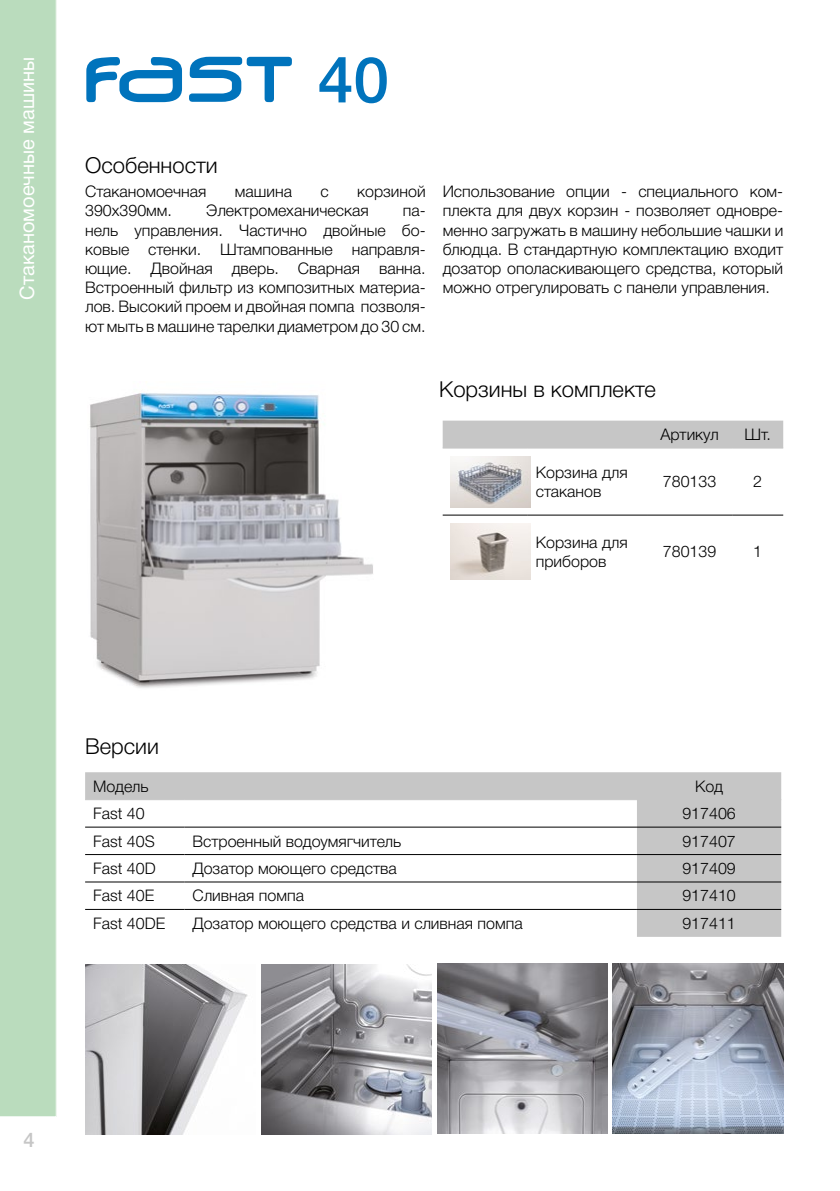
<style>
.page{position:relative;width:840px;height:1191px;background:#fff}
.page>*{position:absolute;margin:0;border:0;box-sizing:border-box;transform-origin:0 0}
.t1{font:500 64px "Helvetica Neue Cyr";color:#0073bc}
.t2{font:300 22px "Helvetica Neue Cyr";color:#000}
.t3{font:20px "Helvetica Neue Cyr";color:#fff}
.t4{font:500 20px "Helvetica Neue Cyr";color:#c6c6c6}
.t5{font:300 16px/19.2px "Helvetica Neue Cyr";color:#000;text-align:justify}
</style>
<div class="page">
<svg style="left:86px;top:57px;width:96px;height:45px"></svg>
<svg style="left:189px;top:57px;width:103px;height:45px"></svg>
<img style="left:90px;top:393px;width:283px;height:295px">
<svg style="left:85px;top:772px;width:695px;height:165px"></svg>
<hr style="left:85px;top:799px;width:99px;height:1px;background:#c6c6c6">
<hr style="left:184px;top:799px;width:452px;height:1px;background:#c6c6c6">
<hr style="left:636px;top:799px;width:144px;height:1px;background:#c6c6c6">
<hr style="left:85px;top:826px;width:99px;height:1px;background:#000">
<hr style="left:184px;top:826px;width:452px;height:1px;background:#000">
<hr style="left:636px;top:826px;width:144px;height:1px;background:#000">
<hr style="left:85px;top:854px;width:99px;height:1px;background:#000">
<hr style="left:184px;top:854px;width:452px;height:1px;background:#000">
<hr style="left:636px;top:854px;width:144px;height:1px;background:#000">
<hr style="left:85px;top:881px;width:99px;height:1px;background:#000">
<hr style="left:184px;top:881px;width:452px;height:1px;background:#000">
<hr style="left:636px;top:881px;width:144px;height:1px;background:#000">
<hr style="left:85px;top:909px;width:99px;height:1px;background:#000">
<hr style="left:184px;top:909px;width:452px;height:1px;background:#000">
<hr style="left:636px;top:909px;width:144px;height:1px;background:#000">
<img style="left:85px;top:964px;width:163px;height:170px">
<img style="left:261px;top:964px;width:170px;height:170px">
<img style="left:437px;top:963px;width:170px;height:170px">
<img style="left:612px;top:963px;width:170px;height:170px">
<div style="left:0;top:0;width:57px;height:1117px;background:#badcbd"></div>
<div style="left:442px;top:420px;width:340px;height:27px;background:#c6c6c6"></div>
<hr style="left:442px;top:447px;width:85px;height:1px;background:#c6c6c6">
<hr style="left:527px;top:447px;width:119px;height:1px;background:#c6c6c6">
<hr style="left:646px;top:447px;width:85px;height:1px;background:#c6c6c6">
<hr style="left:731px;top:447px;width:51px;height:1px;background:#c6c6c6">
<hr style="left:442px;top:515px;width:85px;height:1px;background:#000">
<hr style="left:527px;top:515px;width:119px;height:1px;background:#000">
<hr style="left:646px;top:515px;width:85px;height:1px;background:#000">
<hr style="left:731px;top:515px;width:51px;height:1px;background:#000">
<img style="left:450px;top:456px;width:80px;height:51px">
<img style="left:450px;top:523px;width:80px;height:57px">
<p class="t3" style="left:16px;top:299px;width:244px;rotate:-90deg">Стаканомоечные машины</p>
<h1 class="t1" style="left:317px;top:45px;width:73px">40</h1>
<h2 class="t2" style="left:85px;top:153px;width:134px">Особенности</h2>
<p class="t5" style="left:85px;top:182px;width:123px">Стаканомоечная</p>
<p class="t5" style="left:235px;top:182px;width:59px">машина</p>
<p class="t5" style="left:320px;top:182px;width:10px">с</p>
<p class="t5" style="left:357px;top:182px;width:70px">корзиной</p>
<p class="t5" style="left:85px;top:201px;width:88px">390x390мм.</p>
<p class="t5" style="left:206px;top:201px;width:164px">Электромеханическая</p>
<p class="t5" style="left:85px;top:201px;width:342px;text-indent:317px">па&shy;нель управления. Частично двойные бо&shy;ковые стенки. Штампованные направля&shy;ющие. Двойная дверь. Сварная ванна.<br>Встроенный фильтр из композитных материа&shy;лов. Высокий проем и двойная помпа позволя&shy;ют мыть в машине тарелки диаметром до 30 см.</p>
<p class="t5" style="left:442px;top:182px;width:342px">Использование опции - специального ком&shy;плекта для двух корзин - позволяет одновре&shy;менно загружать в машину небольшие чашки и блюдца. В стандартную комплектацию входит дозатор ополаскивающего средства, который можно отрегулировать с панели управления.</p>
<h2 class="t2" style="left:439px;top:377px;width:218px">Корзины в комплекте</h2>
<p class="t5" style="left:660px;top:425px;width:59px">Артикул</p>
<p class="t5" style="left:743px;top:425px;width:28px">Шт.</p>
<p class="t5" style="left:535px;top:462px;width:93px">Корзина для стаканов</p>
<p class="t5" style="left:662px;top:472px;width:55px">780133</p>
<p class="t5" style="left:752px;top:472px;width:10px">2</p>
<p class="t5" style="left:535px;top:532px;width:93px">Корзина для приборов</p>
<p class="t5" style="left:662px;top:542px;width:55px">780139</p>
<p class="t5" style="left:752px;top:542px;width:10px">1</p>
<h2 class="t2" style="left:85px;top:734px;width:75px">Версии</h2>
<p class="t5" style="left:93px;top:776px;width:57px">Модель</p>
<p class="t5" style="left:694px;top:776px;width:29px">Код</p>
<p class="t5" style="left:93px;top:804px;width:53px">Fast 40</p>
<p class="t5" style="left:682px;top:804px;width:55px">917406</p>
<p class="t5" style="left:93px;top:831px;width:63px">Fast 40S</p>
<p class="t5" style="left:192px;top:831px;width:210px">Встроенный водоумягчитель</p>
<p class="t5" style="left:682px;top:831px;width:55px">917407</p>
<p class="t5" style="left:93px;top:859px;width:64px">Fast 40D</p>
<p class="t5" style="left:192px;top:859px;width:206px">Дозатор моющего средства</p>
<p class="t5" style="left:682px;top:859px;width:55px">917409</p>
<p class="t5" style="left:93px;top:886px;width:63px">Fast 40E</p>
<p class="t5" style="left:192px;top:886px;width:113px">Сливная помпа</p>
<p class="t5" style="left:682px;top:886px;width:55px">917410</p>
<p class="t5" style="left:93px;top:913px;width:74px">Fast 40DE</p>
<p class="t5" style="left:192px;top:913px;width:331px">Дозатор моющего средства и сливная помпа</p>
<p class="t5" style="left:682px;top:913px;width:55px">917411</p>
<p class="t4" style="left:23px;top:1129px;width:13px">4</p>
</div>
